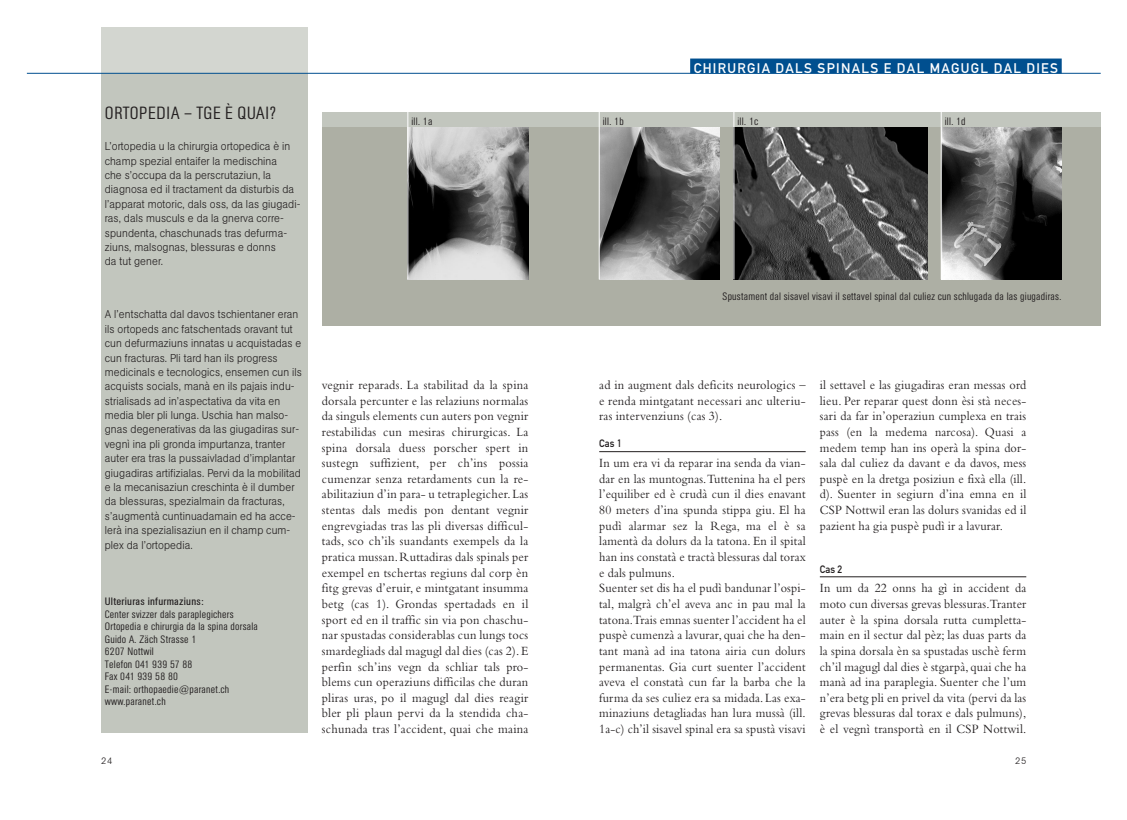
<style>
.page{position:relative;width:1127px;height:820px;background:#fff}
.page>*{position:absolute;margin:0;border:0;box-sizing:border-box;transform-origin:0 0}
.t1{font:300 17.5px "AG Buch Condensed BQ";letter-spacing:.04em;color:#231f20;scale:1.1 1}
.t2{font:13.75px "DIN Paraplegie";letter-spacing:.095em;color:#fff}
.t3{font:13.12px/15.6px "Bembo";letter-spacing:.015em;color:#231f20;text-align:justify;scale:.93 1}
.t4{font:13.12px/15.6px "Bembo";letter-spacing:.015em;color:#231f20;text-align:justify;scale:.94 1}
.t5{font:300 11.25px/14.4px "AG Buch BQ";letter-spacing:.01em;color:#231f20;scale:.95 1}
.t6{font:300 10.62px/12.5px "AG Buch Condensed BQ";letter-spacing:.02em;color:#231f20;scale:1.1 1}
.t7{font:10.62px "DIN Paraplegie";letter-spacing:.015em;color:#231f20;scale:.93 1}
.t8{font:300 9.38px "AG Buch BQ";color:#231f20}
.s1{font-weight:400}
</style>
<div class="page">
<div style="left:101px;top:27px;width:207px;height:56px;background:#d3d6d0"></div>
<div style="left:101px;top:73px;width:207px;height:659px;background:#c2c6be"></div>
<div style="left:322px;top:112px;width:778px;height:187px;background:#c2c6be"></div>
<div style="left:322px;top:127px;width:778px;height:199px;background:#adafa4"></div>
<div style="left:690px;top:58px;width:372px;height:15px;background:#004f8f"></div>
<hr style="left:27px;top:73px;width:1073px;height:1px;background:#004f8f">
<hr style="left:599px;top:451px;width:207px;height:1px;background:#231f20">
<hr style="left:820px;top:576px;width:206px;height:1px;background:#231f20">
<img style="left:408px;top:127px;width:120px;height:152px">
<hr style="left:407px;top:112px;width:1px;height:167px;background:#fff">
<img style="left:600px;top:127px;width:120px;height:152px">
<hr style="left:599px;top:112px;width:1px;height:167px;background:#fff">
<img style="left:734px;top:127px;width:193px;height:152px">
<img style="left:942px;top:127px;width:120px;height:152px">
<hr style="left:733px;top:112px;width:1px;height:167px;background:#fff">
<hr style="left:941px;top:112px;width:1px;height:167px;background:#fff">
<p class="t1" style="left:105px;top:106px;width:157px">ORTOPEDIA – TGE È QUAI?</p>
<p class="t5" style="left:105px;top:140px;width:207px">L’ortopedia u la chirurgia ortopedica è in champ spezial entaifer la medischina<br>che s’occupa da la perscrutaziun, la diagnosa ed il tractament da disturbis da l’apparat motoric, dals oss, da las giugadi&shy;ras, dals musculs e da la gnerva corre&shy;spundenta, chaschunads tras defurma&shy;ziuns, malsognas, blessuras e donns<br>da tut gener.</p>
<p class="t5" style="left:105px;top:308px;width:209px">A l’entschatta dal davos tschientaner eran ils ortopeds anc fatschentads oravant tut cun defurmaziuns innatas u acquistadas e cun fracturas. Pli tard han ils progress medicinals e tecnologics, ensemen cun ils acquists socials, manà en ils pajais indu&shy;strialisads ad in’aspectativa da vita en media bler pli lunga. Uschia han malso&shy;gnas degenerativas da las giugadiras sur&shy;vegnì ina pli gronda impurtanza, tranter auter era tras la pussaivladad d’implantar giugadiras artifizialas. Pervi da la mobilitad e la mecanisaziun creschinta è il dumber da blessuras, spezialmain da fracturas, s’augmentà cuntinuadamain ed ha acce&shy;lerà ina spezialisaziun en il champ cum&shy;plex da l’ortopedia.</p>
<p class="t6" style="left:105px;top:595px;width:141px"><span class="s1">Ulteriuras infurmaziuns:<br></span>Center svizzer dals paraplegichers<br>Ortopedia e chirurgia da la spina dorsala<br>Guido A. Zäch Strasse 1<br>6207 Nottwil<br>Telefon 041 939 57 88<br>Fax 041 939 58 80<br>E-mail: orthopaedie@paranet.ch www.paranet.ch</p>
<p class="t8" style="left:101px;top:757px;width:13px">24</p>
<p class="t2" style="left:694px;top:63px;width:366px">CHIRURGIA DALS SPINALS E DAL MAGUGL DAL DIES</p>
<p class="t6" style="left:411px;top:115px;width:21px">ill. 1a</p>
<p class="t6" style="left:603px;top:115px;width:21px">ill. 1b</p>
<p class="t6" style="left:737px;top:115px;width:20px">ill. 1c</p>
<p class="t6" style="left:945px;top:115px;width:20px">ill. 1d</p>
<p class="t6" style="left:722px;top:291px;width:310px">Spustament dal sisavel visavi il settavel spinal dal culiez cun schlugada da las giugadiras.</p>
<p class="t4" style="left:322px;top:378px;width:221px">vegnir reparads. La stabilitad da la spina dorsala percunter e las relaziuns normalas da singuls elements cun auters pon vegnir restabilidas cun mesiras chirurgicas. La spina dorsala duess porscher spert in sustegn suffizient, per ch’ins possia cumenzar senza retardaments cun la re&shy;abilitaziun d’in para- u tetraplegicher.Las stentas dals medis pon dentant vegnir engrevgiadas tras las pli diversas difficul&shy;tads, sco ch’ils suandants exempels da la pratica mussan.Ruttadiras dals spinals per exempel en tschertas regiuns dal corp èn fitg grevas d’eruir, e mintgatant insumma betg (cas 1). Grondas spertadads en il sport ed en il traffic sin via pon chaschu&shy;nar spustadas considerablas cun lungs tocs smardegliads dal magugl dal dies (cas 2).E perfin sch’ins vegn da schliar tals pro&shy;blems cun operaziuns difficilas che duran pliras uras, po il magugl dal dies reagir bler pli plaun pervi da la stendida cha&shy;schunada tras l’accident, quai che maina</p>
<p class="t4" style="left:599px;top:378px;width:221px">ad in augment dals deficits neurologics – e renda mintgatant necessari anc ulteriu&shy;ras intervenziuns (cas 3).</p>
<p class="t7" style="left:599px;top:439px;width:26px">Cas 1</p>
<p class="t3" style="left:599px;top:456px;width:223px;text-align:left">In um era vi da reparar ina senda da vian&shy;dar en las muntognas.Tuttenina ha el pers l’equiliber ed è crudà cun il dies enavant 80 meters d’ina spunda stippa giu. El ha pudì alarmar sez la Rega, ma el è sa lamentà da dolurs da la tatona. En il spital han ins constatà e tractà blessuras dal torax e dals pulmuns.<br>Suenter set dis ha el pudì bandunar l’ospi&shy;tal, malgrà ch’el aveva anc in pau mal la tatona.Trais emnas suenter l’accident ha el puspè cumenzà a lavurar, quai che ha den&shy;tant manà ad ina tatona airia cun dolurs permanentas. Gia curt suenter l’accident aveva el constatà cun far la barba che la furma da ses culiez era sa midada. Las exa&shy;minaziuns detagliadas han lura mussà (ill.<br>1a-c) ch’il sisavel spinal era sa spustà visavi</p>
<p class="t3" style="left:820px;top:378px;width:223px">il settavel e las giugadiras eran messas ord lieu. Per reparar quest donn èsi stà neces&shy;sari da far in’operaziun cumplexa en trais pass (en la medema narcosa). Quasi a medem temp han ins operà la spina dor&shy;sala dal culiez da davant e da davos, mess puspè en la dretga posiziun e fixà ella (ill. d). Suenter in segiurn d’ina emna en il CSP Nottwil eran las dolurs svanidas ed il pazient ha gia puspè pudì ir a lavurar.</p>
<p class="t7" style="left:820px;top:564px;width:26px">Cas 2</p>
<p class="t3" style="left:820px;top:581px;width:223px">In um da 22 onns ha gì in accident da moto cun diversas grevas blessuras.Tranter auter è la spina dorsala rutta cumpletta&shy;main en il sectur dal pèz; las duas parts da la spina dorsala èn sa spustadas uschè ferm ch’il magugl dal dies è stgarpà,quai che ha manà ad ina paraplegia. Suenter che l’um n’era betg pli en privel da vita (pervi da las grevas blessuras dal torax e dals pulmuns), è el vegnì transportà en il CSP Nottwil.</p>
<p class="t8" style="left:1015px;top:757px;width:13px">25</p>
</div>
